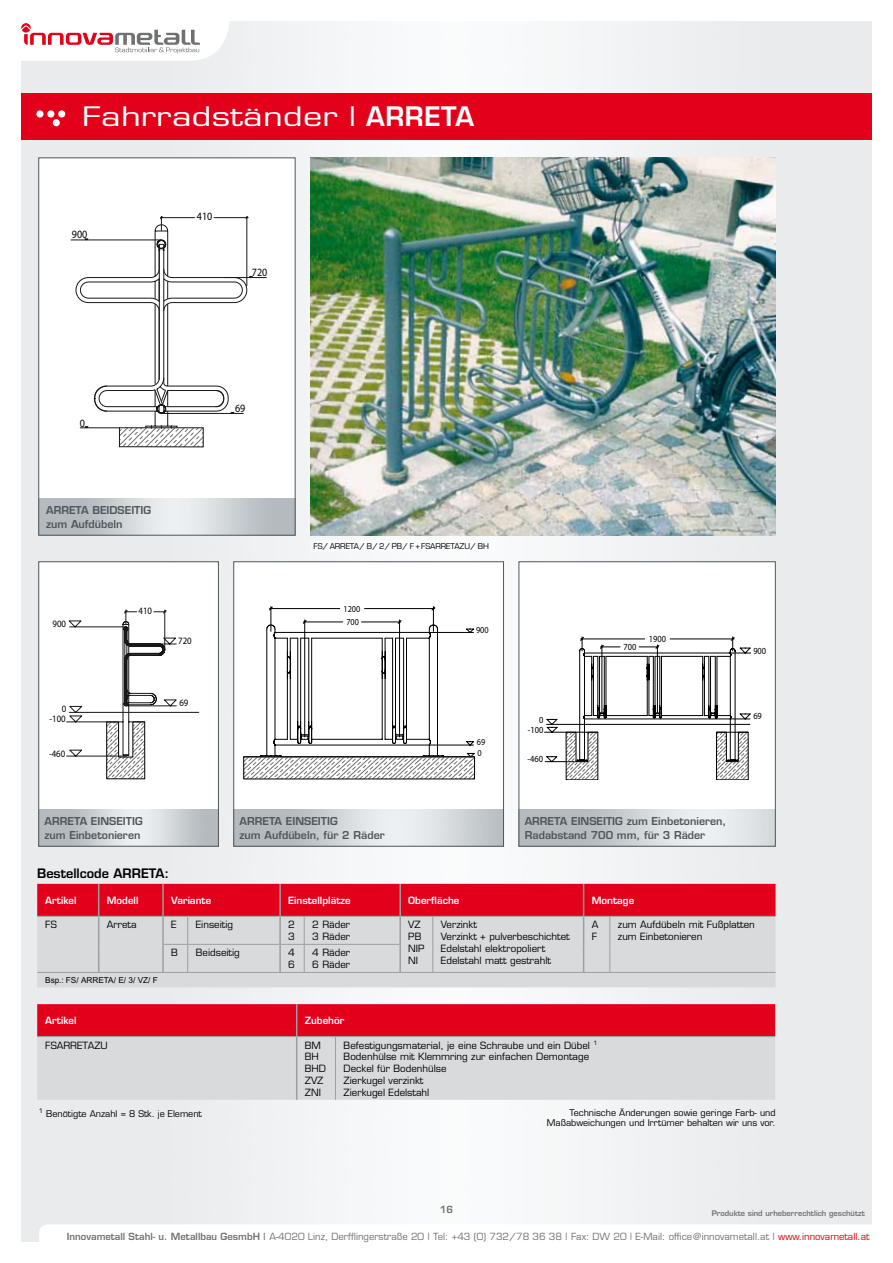
<style>
.page{position:relative;width:893px;height:1263px;background:#fff}
.page>*{position:absolute;margin:0;border:0;box-sizing:border-box;transform-origin:0 0}
.t1{font:600 26.25px "Eurostile";letter-spacing:.01em;color:#fff;scale:1.3 1}
.t2{font:26.25px "Eurostile";letter-spacing:.01em;color:#fff;scale:1.3 1}
.t3{font:600 26.25px "Eurostile";letter-spacing:.01em;color:#fff}
.t4{font:600 12.75px "Eurostile";color:#000}
.t5{font:11.25px "Myriad";color:#000;scale:.9 1}
.t6{font:600 10.65px/14.1px "Eurostile";color:#505559}
.t7{font:9.75px/11.7px "Eurostile";color:#000}
.t8{font:600 9.75px "Eurostile";color:#fff}
.t9{font:9.75px/9.8px "Myriad";color:#000;text-align:right;scale:.9 1}
.t10{font:9.6px "Eurostile";color:#707172}
.t11{font:600 9.6px "Eurostile";color:#707172}
.t12{font:9.3px "Myriad";color:#000;scale:.9 1}
.t13{font:9.15px/13.4px "Myriad";color:#000;text-align:center;scale:.9 1}
.t14{font:9px/10.8px "Eurostile";color:#000;text-align:right}
.t15{font:8.25px "Arial";color:#000}
.t16{font:7.8px "Eurostile";letter-spacing:-.01em;color:#000}
.t17{font:600 7.5px "Eurostile";color:#707172}
.s1{font-weight:400}
.s2{font-weight:600}
.s3{color:#e2001a}
</style>
<div class="page">
<img style="left:21px;top:21px;width:851px;height:1221px">
<div style="left:39px;top:1224px;width:848px;height:35px;background:#fff;border-radius:9px"></div>
<svg style="left:21px;top:21px;width:209px;height:40px"></svg>
<div style="left:21px;top:94px;width:851px;height:46px;background:#e2001a"></div>
<div style="left:37px;top:973px;width:738px;height:14px;background:#d9dadb"></div>
<svg style="left:37px;top:884px;width:738px;height:89px;background:#d98a94"></svg>
<div style="left:37px;top:1004px;width:738px;height:32px;background:#e2001a"></div>
<div style="left:37px;top:1037px;width:738px;height:63px;background:#d9dadb"></div>
<hr style="left:37px;top:1036px;width:259px;height:1px;background:#9c9e9f">
<hr style="left:297px;top:1036px;width:38px;height:1px;background:#9c9e9f">
<hr style="left:335px;top:1036px;width:440px;height:1px;background:#9c9e9f">
<hr style="left:335px;top:1037px;width:1px;height:63px;background:#9c9e9f">
<hr style="left:296px;top:1004px;width:1px;height:32px;background:#9c9e9f">
<hr style="left:296px;top:1036px;width:1px;height:64px;background:#9c9e9f">
<svg style="left:39px;top:562px;width:179px;height:284px"></svg>
<div style="left:39px;top:561px;width:180px;height:285px;border:1px solid #505559"></div>
<svg style="left:66px;top:609px;width:133px;height:170px"></svg>
<svg style="left:234px;top:562px;width:270px;height:284px"></svg>
<div style="left:233px;top:561px;width:271px;height:285px;border:1px solid #505559"></div>
<hr style="left:244px;top:756px;width:230px;height:1px;background:#000">
<svg style="left:261px;top:606px;width:213px;height:151px"></svg>
<svg style="left:246px;top:759px;width:227px;height:18px"></svg>
<svg style="left:39px;top:158px;width:256px;height:377px"></svg>
<svg style="left:71px;top:216px;width:196px;height:213px"></svg>
<svg style="left:121px;top:430px;width:80px;height:15px"></svg>
<div style="left:119px;top:428px;width:84px;height:19px;border:1px solid #1a161a"></div>
<svg style="left:519px;top:562px;width:256px;height:284px"></svg>
<svg style="left:544px;top:637px;width:207px;height:143px"></svg>
<hr style="left:716px;top:732px;width:32px;height:1px;background:#000">
<img style="left:310px;top:158px;width:465px;height:377px">
<svg style="left:311px;top:540px;width:184px;height:11px"></svg>
<svg style="left:36px;top:110px;width:30px;height:16px"></svg>
<h1 class="t1" style="left:93px;top:100px;width:485px">Müllplatzüberdachungen | <span class="s1">Form &amp; Größe</span></h1>
<h1 class="t2" style="left:82px;top:101px;width:234px">Fahrradständer <span class="s2">| Arr</span></h1>
<h1 class="t3" style="left:424px;top:100px;width:51px">eta</h1>
<p class="t5" style="left:72px;top:229px;width:19px">900</p>
<p class="t5" style="left:197px;top:211px;width:19px">410</p>
<p class="t5" style="left:252px;top:266px;width:19px">720</p>
<p class="t5" style="left:80px;top:418px;width:7px">0</p>
<p class="t6" style="left:46px;top:503px;width:85px;text-indent:46px">BEI DSEITIG zum Aufdübeln</p>
<p class="t6" style="left:46px;top:503px;width:31px">ARRETA</p>
<p class="t9" style="left:53px;top:619px;width:17px">900</p>
<p class="t9" style="left:50px;top:705px;width:20px">0 -100</p>
<p class="t9" style="left:49px;top:749px;width:20px">-460</p>
<p class="t9" style="left:139px;top:606px;width:17px">410</p>
<p class="t9" style="left:178px;top:636px;width:17px">720</p>
<p class="t9" style="left:179px;top:698px;width:12px">69</p>
<p class="t6" style="left:45px;top:814px;width:97px;text-indent:46px">EINSEITIG zum Einbetonieren</p>
<p class="t6" style="left:45px;top:814px;width:31px">ARRETA</p>
<h2 class="t4" style="left:37px;top:865px;width:87px">Bestellcode Arr</h2>
<h2 class="t4" style="left:141px;top:865px;width:30px">eta:</h2>
<p class="t5" style="left:235px;top:403px;width:13px">69</p>
<p class="t16" style="left:314px;top:541px;width:177px">FS/ ARRETA/ B/ 2/ PB/ F + FSARRETAZU/ BH</p>
<p class="t13" style="left:343px;top:603px;width:20px">1200<br>700</p>
<p class="t6" style="left:240px;top:814px;width:147px;text-indent:46px">EINSEITIG<br>zum Aufdübeln, für 2 Räder</p>
<p class="t6" style="left:240px;top:814px;width:31px">ARRETA</p>
<p class="t13" style="left:476px;top:623px;width:16px">900</p>
<p class="t13" style="left:477px;top:736px;width:11px">69</p>
<p class="t13" style="left:477px;top:747px;width:6px">0</p>
<p class="t12" style="left:539px;top:716px;width:6px">0</p>
<p class="t12" style="left:528px;top:725px;width:19px">-100</p>
<p class="t12" style="left:527px;top:754px;width:19px">-460</p>
<p class="t12" style="left:623px;top:643px;width:16px">700</p>
<p class="t12" style="left:649px;top:635px;width:21px">1900</p>
<p class="t6" style="left:525px;top:814px;width:31px">ARRETA</p>
<p class="t6" style="left:571px;top:814px;width:32px">EINSEITIG</p>
<p class="t6" style="left:525px;top:814px;width:203px;text-indent:102px">zum Einbetonieren,<br>Radabstand 700 mm, für 3 Räder</p>
<p class="t12" style="left:753px;top:646px;width:16px">900</p>
<p class="t12" style="left:753px;top:712px;width:11px">69</p>
<p class="t8" style="left:45px;top:894px;width:33px">Artikel</p>
<p class="t8" style="left:107px;top:894px;width:33px">Modell</p>
<p class="t8" style="left:171px;top:894px;width:42px">Variante</p>
<p class="t8" style="left:288px;top:894px;width:64px">Einstellplätze</p>
<p class="t8" style="left:408px;top:894px;width:53px">Oberfläche</p>
<p class="t8" style="left:592px;top:894px;width:44px">Montage</p>
<p class="t7" style="left:45px;top:919px;width:13px">FS</p>
<p class="t7" style="left:107px;top:919px;width:31px">Arreta</p>
<p class="t7" style="left:171px;top:919px;width:7px">E</p>
<p class="t7" style="left:196px;top:919px;width:39px">Einseitig</p>
<p class="t7" style="left:288px;top:919px;width:8px">2<br>3</p>
<p class="t7" style="left:312px;top:919px;width:39px">2 Räder<br>3 Räder</p>
<p class="t7" style="left:408px;top:919px;width:18px">VZ<br>PB<br>NIP<br>NI</p>
<p class="t7" style="left:441px;top:919px;width:130px">Verzinkt<br>Verzinkt + pulverbeschichtet<br>Edelstahl elektropoliert<br>Edelstahl matt gestrahlt</p>
<p class="t7" style="left:592px;top:919px;width:8px">A<br>F</p>
<p class="t7" style="left:618px;top:919px;width:139px">zum Aufdübeln mit Fußplatten zum Einbetonieren</p>
<p class="t7" style="left:171px;top:947px;width:8px">B</p>
<p class="t7" style="left:196px;top:947px;width:46px">Beidseitig</p>
<p class="t7" style="left:288px;top:947px;width:8px">4<br>6</p>
<p class="t7" style="left:312px;top:947px;width:39px">4 Räder<br>6 Räder</p>
<p class="t15" style="left:45px;top:975px;width:114px">Bsp.: FS/ ARRETA/ E/ 3/ VZ/ F</p>
<p class="t8" style="left:45px;top:1015px;width:33px">Artikel</p>
<p class="t8" style="left:305px;top:1015px;width:41px">Zubehör</p>
<p class="t7" style="left:45px;top:1039px;width:26px">FSArreta</p>
<p class="t7" style="left:94px;top:1039px;width:15px">ZU</p>
<p class="t7" style="left:305px;top:1039px;width:23px">BM<br>BH<br>BHD<br>ZVZ<br>ZNI</p>
<p class="t7" style="left:344px;top:1039px;width:255px">Befestigungsmaterial, je eine Schraube und ein Dübel <sup>1<br></sup>Bodenhülse mit Klemmring zur einfachen Demontage Deckel für Bodenhülse<br>Zierkugel verzinkt<br>Zierkugel Edelstahl</p>
<p class="t14" style="left:39px;top:1108px;width:164px"><sup>1</sup> Benötigte Anzahl = 8 Stk. je Element</p>
<p class="t14" style="left:547px;top:1107px;width:230px">Technische Änderungen sowie geringe Farb- und<br>Maßabweichungen und Irrtümer behalten wir uns vor.</p>
<p class="t11" style="left:440px;top:1203px;width:15px">16</p>
<p class="t17" style="left:712px;top:1209px;width:155px">Produkte sind urheberrechtlich geschützt</p>
<p class="t10" style="left:67px;top:1230px;width:804px"><span class="s2">Innovametall Stahl- u. Metallbau GesmbH |</span> A-4020 Linz, Derfflingerstraße 20 | Tel: +43 (0) 732/78 36 38 | Fax: DW 20 | E-Mail: office@innovametall.at | <span class="s3">www.innovametall.at</span></p>
</div>
